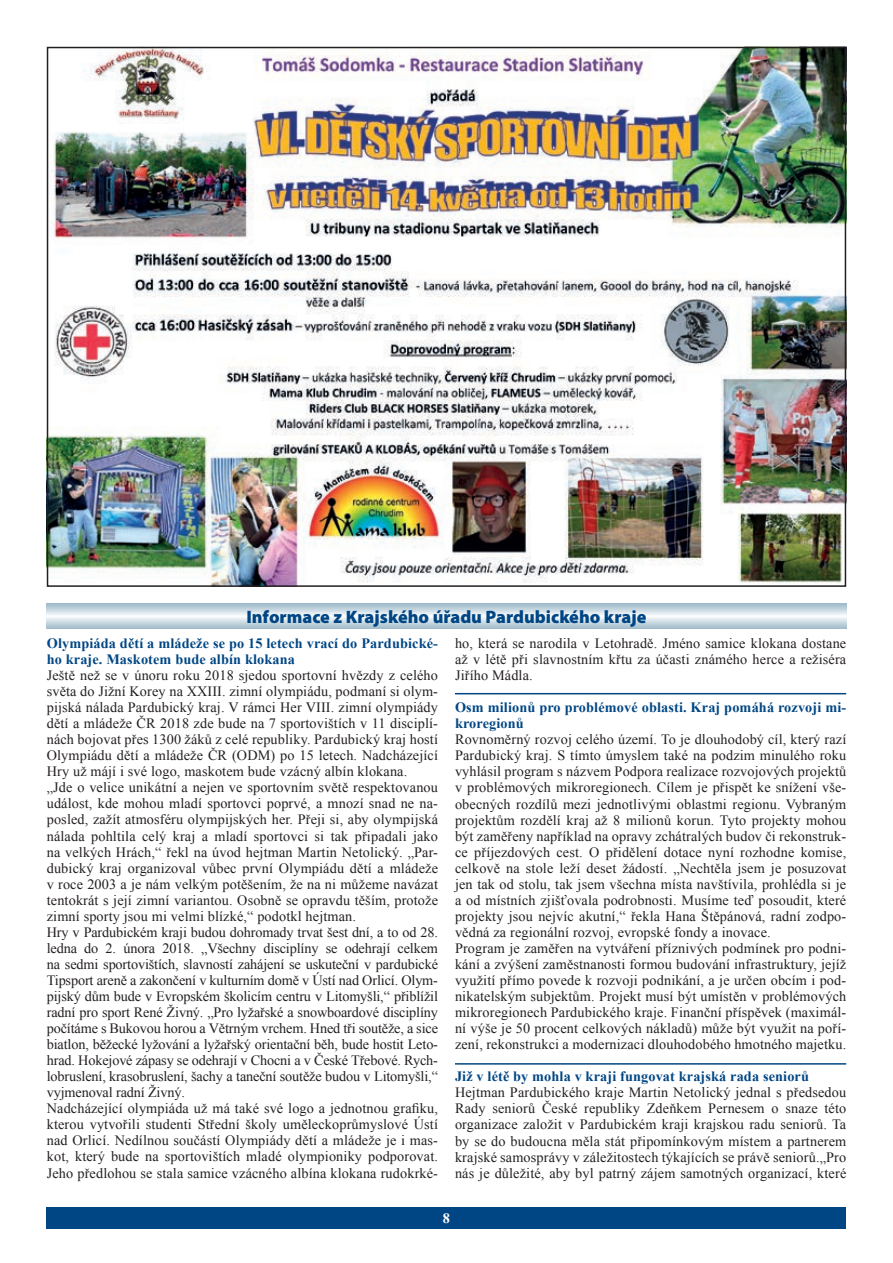
<style>
.page{position:relative;width:893px;height:1263px;background:#fff}
.page>*{position:absolute;margin:0;border:0;box-sizing:border-box;transform-origin:0 0}
.t1{font:900 18px "Myriad Pro";color:#004684}
.t2{font:14.25px/16px "Times New Roman";letter-spacing:.01em;color:#231f20}
.t3{font:700 14.25px/16px "Times New Roman";letter-spacing:.01em;color:#004684}
.t4{font:700 14.25px "Times New Roman";color:#fff}
</style>
<div class="page">
<div style="left:47px;top:1208px;width:799px;height:21px;background:#004684"></div>
<img style="left:50px;top:50px;width:793px;height:534px">
<svg style="left:47px;top:603px;width:799px;height:25px"></svg>
<hr style="left:455px;top:693px;width:391px;height:1px;background:#004684">
<hr style="left:455px;top:1063px;width:391px;height:1px;background:#004684">
<p class="t1" style="left:246px;top:604px;width:402px">Informace z Krajského úřadu Pardubického kraje</p>
<p class="t3" style="left:47px;top:635px;width:393px">Olympiáda dětí a mládeže se po 15 letech vrací do Pardubické&shy;ho kraje. Maskotem bude albín klokana</p>
<p class="t2" style="left:47px;top:667px;width:393px">Ještě než se v únoru roku 2018 sjedou sportovní hvězdy z celého světa do Jižní Korey na XXIII. zimní olympiádu, podmaní si olym&shy;pijská nálada Pardubický kraj. V rámci Her VIII. zimní olympiády dětí a mládeže ČR 2018 zde bude na 7 sportovištích v 11 disciplí&shy;nách bojovat přes 1300 žáků z celé republiky. Pardubický kraj hostí Olympiádu dětí a mládeže ČR (ODM) po 15 letech. Nadcházející Hry už májí i své logo, maskotem bude vzácný albín klokana.<br>„Jde o velice unikátní a nejen ve sportovním světě respektovanou událost, kde mohou mladí sportovci poprvé, a mnozí snad ne na&shy;posled, zažít atmosféru olympijských her. Přeji si, aby olympijská nálada pohltila celý kraj a mladí sportovci si tak připadali jako na velkých Hrách,“ řekl na úvod hejtman Martin Netolický. „Par&shy;dubický kraj organizoval vůbec první Olympiádu dětí a mládeže v roce 2003 a je nám velkým potěšením, že na ni můžeme navázat tentokrát s její zimní variantou. Osobně se opravdu těším, protože zimní sporty jsou mi velmi blízké,“ podotkl hejtman.<br>Hry v Pardubickém kraji budou dohromady trvat šest dní, a to od 28. ledna do 2. února 2018. „Všechny disciplíny se odehrají celkem na sedmi sportovištích, slavností zahájení se uskuteční v pardubické Tipsport areně a zakončení v kulturním domě v Ústí nad Orlicí. Olym&shy;pijský dům bude v Evropském školicím centru v Litomyšli,“ přiblížil radní pro sport René Živný. „Pro lyžařské a snowboardové disciplíny počítáme s Bukovou horou a Větrným vrchem. Hned tři soutěže, a sice biatlon, běžecké lyžování a lyžařský orientační běh, bude hostit Leto&shy;hrad. Hokejové zápasy se odehrají v Chocni a v České Třebové. Rych&shy;lobruslení, krasobruslení, šachy a taneční soutěže budou v Litomyšli,“ vyjmenoval radní Živný.<br>Nadcházející olympiáda už má také své logo a jednotnou grafiku, kterou vytvořili studenti Střední školy uměleckoprůmyslové Ústí nad Orlicí. Nedílnou součástí Olympiády dětí a mládeže je i mas&shy;kot, který bude na sportovištích mladé olympioniky podporovat.<br>Jeho předlohou se stala samice vzácného albína klokana rudokrké-</p>
<p class="t2" style="left:455px;top:635px;width:393px;text-align:justify">ho, která se narodila v Letohradě. Jméno samice klokana dostane až v létě při slavnostním křtu za účasti známého herce a režiséra Jiřího Mádla.</p>
<p class="t3" style="left:455px;top:699px;width:393px">Osm milionů pro problémové oblasti. Kraj pomáhá rozvoji mi&shy;kroregionů</p>
<p class="t2" style="left:455px;top:731px;width:393px">Rovnoměrný rozvoj celého území. To je dlouhodobý cíl, který razí Pardubický kraj. S tímto úmyslem také na podzim minulého roku vyhlásil program s názvem Podpora realizace rozvojových projektů v problémových mikroregionech. Cílem je přispět ke snížení vše&shy;obecných rozdílů mezi jednotlivými oblastmi regionu. Vybraným projektům rozdělí kraj až 8 milionů korun. Tyto projekty mohou být zaměřeny například na opravy zchátralých budov či rekonstruk&shy;ce příjezdových cest. O přidělení dotace nyní rozhodne komise, celkově na stole leží deset žádostí. „Nechtěla jsem je posuzovat jen tak od stolu, tak jsem všechna místa navštívila, prohlédla si je a od místních zjišťovala podrobnosti. Musíme teď posoudit, které projekty jsou nejvíc akutní,“ řekla Hana Štěpánová, radní zodpo&shy;vědná za regionální rozvoj, evropské fondy a inovace.<br>Program je zaměřen na vytváření příznivých podmínek pro podni&shy;kání a zvýšení zaměstnanosti formou budování infrastruktury, jejíž využití přímo povede k rozvoji podnikání, a je určen obcím i pod&shy;nikatelským subjektům. Projekt musí být umístěn v problémových mikroregionech Pardubického kraje. Finanční příspěvek (maximál&shy;ní výše je 50 procent celkových nákladů) může být využit na poří&shy;zení, rekonstrukci a modernizaci dlouhodobého hmotného majetku.</p>
<p class="t3" style="left:455px;top:1068px;width:355px">Již v létě by mohla v kraji fungovat krajská rada seniorů</p>
<p class="t2" style="left:455px;top:1084px;width:393px;text-align:justify">Hejtman Pardubického kraje Martin Netolický jednal s předsedou Rady seniorů České republiky Zdeňkem Pernesem o snaze této organizace založit v Pardubickém kraji krajskou radu seniorů. Ta by se do budoucna měla stát připomínkovým místem a partnerem krajské samosprávy v záležitostech týkajících se právě seniorů.„Pro nás je důležité, aby byl patrný zájem samotných organizací, které</p>
<p class="t4" style="left:443px;top:1208px;width:9px">8</p>
</div>
